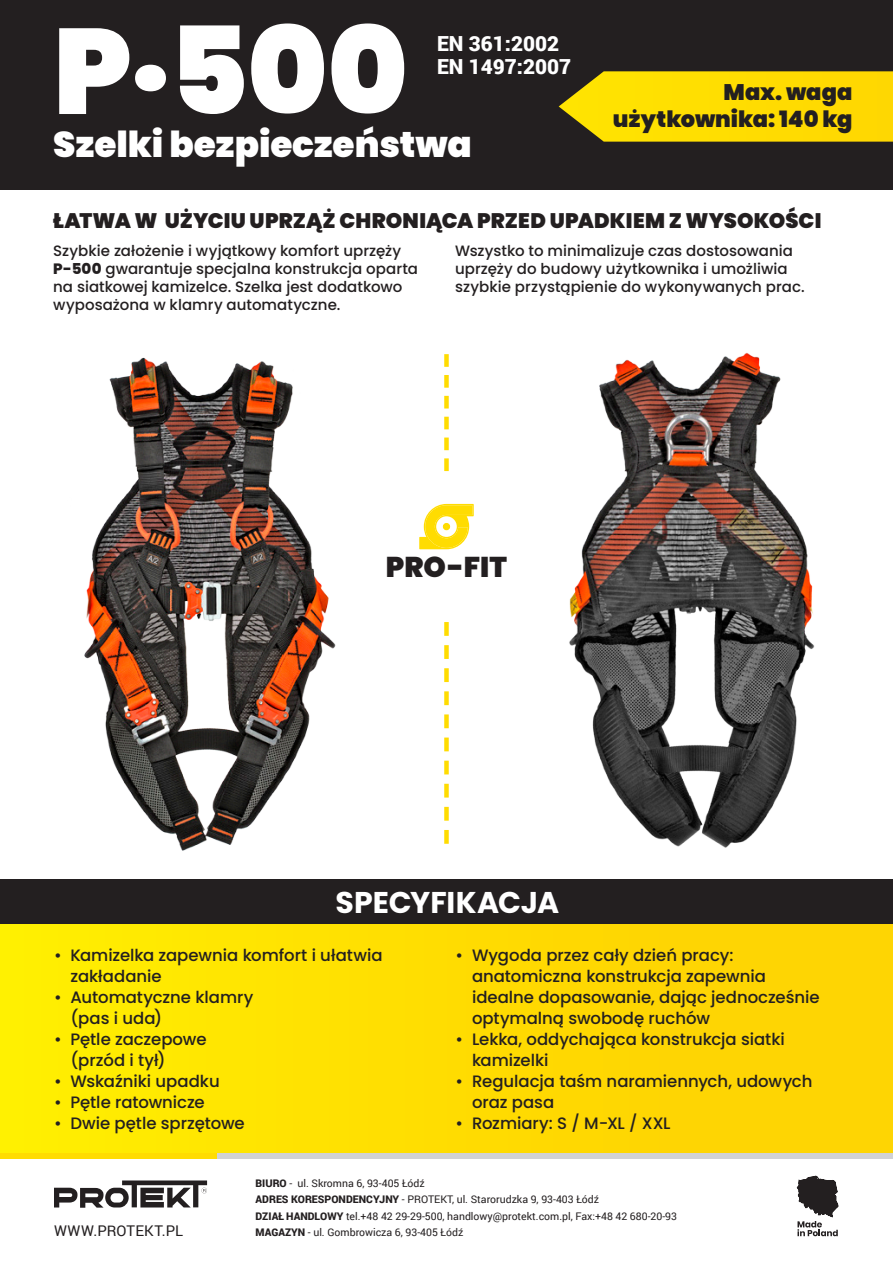
<style>
.page{position:relative;width:893px;height:1263px;background:#fff}
.page>*{position:absolute;margin:0;border:0;box-sizing:border-box;transform-origin:0 0}
.t1{font:900 121.2px "Poppins";color:#fff}
.t2{font:900 35.85px "Poppins";color:#fff}
.t3{font:700 30px "Poppins";letter-spacing:-.005em;color:#fff}
.t4{font:900 28.5px "Poppins";color:#231f20}
.t5{font:900 22.5px "Poppins";color:#231f20}
.t6{font:900 21px "Poppins";letter-spacing:.005em;color:#231f20}
.t7{font:900 20.85px "Roboto";color:#fff}
.t8{font:500 16.5px/21px "Poppins";letter-spacing:-.005em;color:#231f20}
.t9{font:500 15px/18px "Poppins";color:#231f20}
.t10{font:14.7px "Roboto";letter-spacing:.01em;color:#231f20}
.t11{font:10.5px "Roboto";color:#231f20}
.s1{font-weight:800}
.s2{font-weight:900}
</style>
<div class="page">
<div style="left:0;top:0;width:893px;height:189px;background:#231f20"></div>
<div style="left:0;top:879px;width:893px;height:274px;background:linear-gradient(to right,#ffed00,#fed003)"></div>
<div style="left:0;top:879px;width:893px;height:45px;background:#231f20"></div>
<img style="left:569px;top:352px;width:246px;height:496px">
<img style="left:84px;top:357px;width:252px;height:494px">
<svg style="left:444px;top:622px;width:5px;height:222px"></svg>
<svg style="left:444px;top:354px;width:5px;height:117px"></svg>
<svg style="left:559px;top:71px;width:334px;height:71px;background:#eece03"></svg>
<svg style="left:419px;top:504px;width:55px;height:45px"></svg>
<div style="left:443px;top:523px;width:7px;height:7px;border:4px solid #ffdc01;border-radius:50%"></div>
<div style="left:202px;top:1153px;width:691px;height:6px;background:#d1d2d4"></div>
<div style="left:0;top:1153px;width:217px;height:6px;background:#ffdc01"></div>
<svg style="left:54px;top:1180px;width:153px;height:28px"></svg>
<svg style="left:796px;top:1175px;width:43px;height:61px"></svg>
<p class="t1" style="left:53px;top:1px;width:356px">P·500</p>
<p class="t2" style="left:53px;top:124px;width:420px">Szelki bezpieczeństwa</p>
<p class="t7" style="left:437px;top:29px;width:124px">EN 361:2002</p>
<p class="t7" style="left:437px;top:52px;width:136px">EN 1497:2007</p>
<p class="t5" style="left:723px;top:79px;width:131px">Max. waga</p>
<p class="t5" style="left:613px;top:106px;width:241px">użytkownika: 140 kg</p>
<p class="t6" style="left:53px;top:208px;width:770px">ŁATWA W UŻYCIU UPRZĄŻ CHRONIĄCA PRZED UPADKIEM Z WYSOKOŚCI</p>
<p class="t9" style="left:53px;top:242px;width:366px">Szybkie założenie i wyjątkowy komfort uprzęży <span class="s1">P-500</span> gwarantuje specjalna konstrukcja oparta na siatkowej kamizelce. Szelka jest dodatkowo wyposażona w klamry automatyczne.</p>
<p class="t9" style="left:455px;top:242px;width:351px">Wszystko to minimalizuje czas dostosowania uprzęży do budowy użytkownika i umożliwia szybkie przystąpienie do wykonywanych prac.</p>
<p class="t4" style="left:386px;top:551px;width:123px">PRO-FIT</p>
<p class="t3" style="left:336px;top:885px;width:225px">SPECYFIKACJA</p>
<p class="t8" style="left:70px;top:945px;width:314px;text-indent:-16px">• Kamizelka zapewnia komfort i ułatwia zakładanie</p>
<p class="t8" style="left:70px;top:987px;width:184px;text-indent:-16px">• Automatyczne klamry (pas i uda)</p>
<p class="t8" style="left:70px;top:1029px;width:138px;text-indent:-16px">• Pętle zaczepowe (przód i tył)</p>
<p class="t8" style="left:54px;top:1071px;width:167px">• Wskaźniki upadku</p>
<p class="t8" style="left:54px;top:1092px;width:152px">• Pętle ratownicze</p>
<p class="t8" style="left:54px;top:1113px;width:192px">• Dwie pętle sprzętowe</p>
<p class="t8" style="left:472px;top:945px;width:349px;text-indent:-16px">• Wygoda przez cały dzień pracy: anatomiczna konstrukcja zapewnia idealne dopasowanie, dając jednocześnie optymalną swobodę ruchów</p>
<p class="t8" style="left:472px;top:1029px;width:314px;text-indent:-16px">• Lekka, oddychająca konstrukcja siatki kamizelki</p>
<p class="t8" style="left:472px;top:1071px;width:342px;text-indent:-16px">• Regulacja taśm naramiennych, udowych oraz pasa</p>
<p class="t8" style="left:455px;top:1113px;width:217px">• Rozmiary: S / M-XL / XXL</p>
<p class="t11" style="left:256px;top:1175px;width:171px"><span class="s2">BIURO</span> - ul. Skromna 6, 93-405 Łódź</p>
<p class="t11" style="left:256px;top:1192px;width:345px"><span class="s2">ADRES KORESPONDENCYJNY</span> - PROTEKT, ul. Starorudzka 9, 93-403 Łódź</p>
<p class="t11" style="left:256px;top:1208px;width:423px"><span class="s2">DZIAŁ HANDLOWY</span> tel.+48 42 29-29-500, handlowy@protekt.com.pl, Fax:+48 42 680-20-93</p>
<p class="t10" style="left:54px;top:1221px;width:131px">WWW.PROTEKT.PL</p>
<p class="t11" style="left:256px;top:1225px;width:209px"><span class="s2">MAGAZYN</span> - ul. Gombrowicza 6, 93-405 Łódź</p>
</div>
